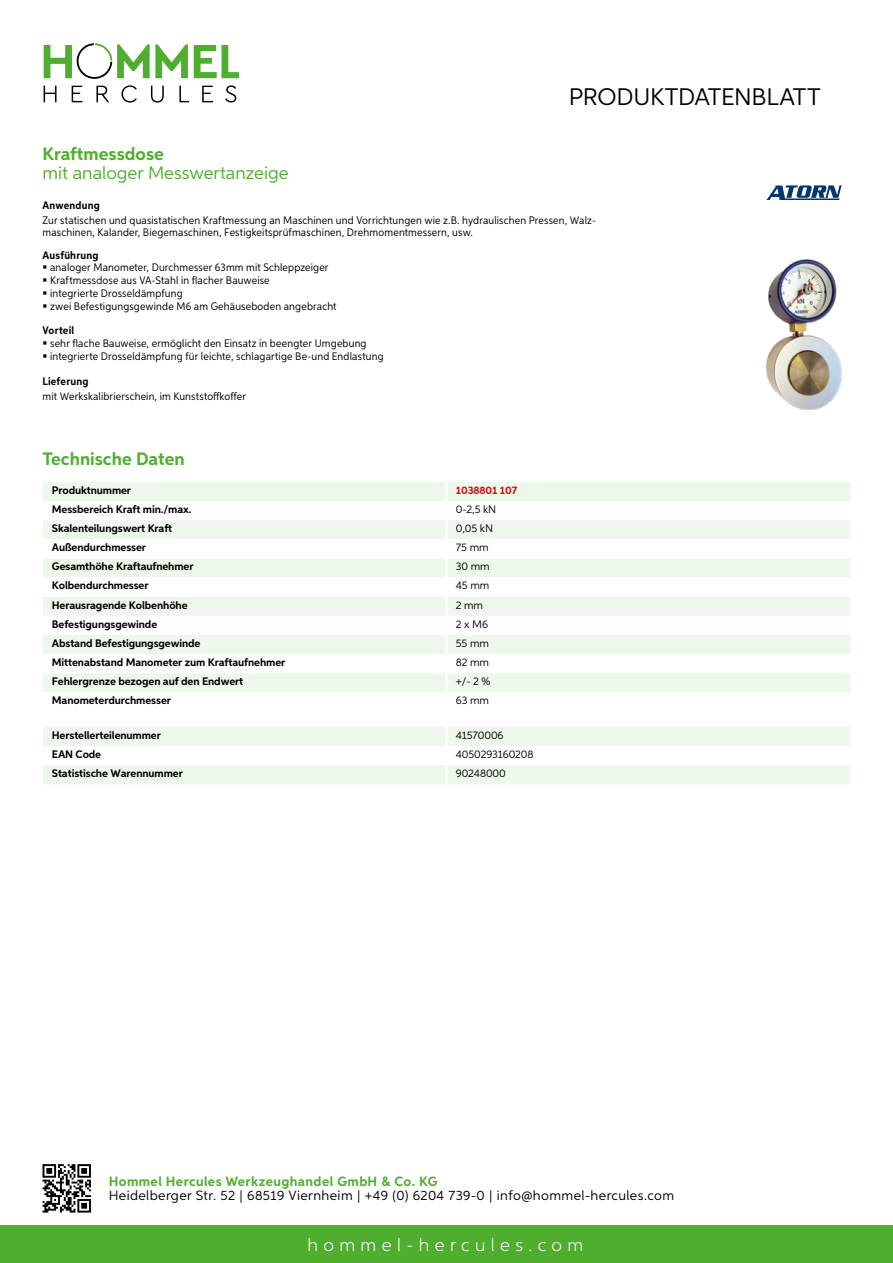
<style>
.page{position:relative;width:893px;height:1263px;background:#fff}
.page>*{position:absolute;margin:0;border:0;box-sizing:border-box;transform-origin:0 0}
.t1{font:24px "Aspira";letter-spacing:-.01em;color:#000}
.t2{font:700 18px "Aspira";color:#50ae2f}
.t3{font:18px "Aspira";color:#50ae2f}
.t4{font:300 18px "Aspira";letter-spacing:.3em;color:#fff}
.t5{font:13.5px "Aspira";letter-spacing:.03em;color:#000}
.t6{font:700 13.5px "Aspira";letter-spacing:.03em;color:#50ae2f}
.t7{font:10.95px/12.8px "Aspira Nar";letter-spacing:.015em;color:#000}
.t8{font:700 10.95px "Aspira";letter-spacing:-.01em;color:#000}
.t9{font:10.95px "Aspira";letter-spacing:-.01em;color:#000}
.t10{font:700 10.95px "Aspira Nar";letter-spacing:.02em;color:#000}
.t11{font:700 10.95px "Aspira";letter-spacing:-.01em;color:#cd1013}
</style>
<div class="page">
<div style="left:0;top:1226px;width:893px;height:37px;background:#50ae2f"></div>
<svg style="left:43px;top:1164px;width:48px;height:48px"></svg>
<svg style="left:194px;top:45px;width:45px;height:33px"></svg>
<svg style="left:44px;top:43px;width:144px;height:36px"></svg>
<svg style="left:44px;top:86px;width:13px;height:16px"></svg>
<svg style="left:72px;top:86px;width:10px;height:16px"></svg>
<svg style="left:96px;top:86px;width:13px;height:16px"></svg>
<svg style="left:121px;top:85px;width:16px;height:18px"></svg>
<svg style="left:151px;top:86px;width:13px;height:17px"></svg>
<svg style="left:179px;top:86px;width:10px;height:16px"></svg>
<svg style="left:202px;top:86px;width:11px;height:16px"></svg>
<svg style="left:225px;top:85px;width:11px;height:18px"></svg>
<div style="left:43px;top:482px;width:807px;height:19px;background:#eef7eb"></div>
<svg style="left:43px;top:520px;width:807px;height:172px;fill:#eef7eb"></svg>
<hr style="left:445px;top:482px;width:3px;height:19px;background:#fff">
<hr style="left:445px;top:520px;width:3px;height:19px;background:#fff">
<hr style="left:445px;top:539px;width:3px;height:19px;background:#fff">
<hr style="left:445px;top:558px;width:3px;height:19px;background:#fff">
<hr style="left:445px;top:577px;width:3px;height:20px;background:#fff">
<hr style="left:445px;top:597px;width:3px;height:19px;background:#fff">
<hr style="left:445px;top:616px;width:3px;height:19px;background:#fff">
<hr style="left:445px;top:635px;width:3px;height:19px;background:#fff">
<hr style="left:445px;top:654px;width:3px;height:19px;background:#fff">
<hr style="left:445px;top:673px;width:3px;height:19px;background:#fff">
<svg style="left:43px;top:727px;width:807px;height:57px"></svg>
<hr style="left:445px;top:765px;width:3px;height:19px;background:#fff">
<img style="left:766px;top:259px;width:76px;height:150px">
<svg style="left:766px;top:185px;width:76px;height:15px"></svg>
<h1 class="t1" style="left:569px;top:82px;width:253px">Produktdatenblatt</h1>
<h2 class="t2" style="left:43px;top:142px;width:123px">Kraftmessdose</h2>
<h2 class="t3" style="left:43px;top:162px;width:248px">mit analoger Messwertanzeige</h2>
<p class="t10" style="left:43px;top:199px;width:59px">Anwendung</p>
<p class="t7" style="left:43px;top:214px;width:555px;line-height:12px">Zur statischen und quasistatischen Kraftmessung an Maschinen und Vorrichtungen wie z.B. hydraulischen Pressen, Walz&shy;maschinen, Kalander, Biegemaschinen, Festigkeitsprüfmaschinen, Drehmomentmessern, usw.</p>
<p class="t10" style="left:43px;top:248px;width:58px">Ausführung</p>
<p class="t7" style="left:50px;top:261px;width:288px">analoger Manometer, Durchmesser 63mm mit Schleppzeiger Kraftmessdose aus VA-Stahl in flacher Bauweise<br>integrierte Drosseldämpfung<br>zwei Befestigungsgewinde M6 am Gehäuseboden angebracht</p>
<p class="t10" style="left:43px;top:323px;width:33px">Vorteil</p>
<p class="t7" style="left:50px;top:336px;width:335px">sehr flache Bauweise, ermöglicht den Einsatz in beengter Umgebung integrierte Drosseldämpfung für leichte, schlagartige Be-und Endlastung</p>
<p class="t10" style="left:43px;top:374px;width:47px">Lieferung</p>
<p class="t7" style="left:43px;top:390px;width:205px">mit Werkskalibrierschein, im Kunststoffkoffer</p>
<h2 class="t2" style="left:43px;top:448px;width:144px">Technische Daten</h2>
<p class="t8" style="left:52px;top:483px;width:81px">Produktnummer</p>
<p class="t11" style="left:456px;top:483px;width:63px">1038801 107</p>
<p class="t8" style="left:52px;top:502px;width:141px">Messbereich Kraft min./max.</p>
<p class="t9" style="left:456px;top:502px;width:40px">0-2,5 kN</p>
<p class="t8" style="left:52px;top:521px;width:122px">Skalenteilungswert Kraft</p>
<p class="t9" style="left:456px;top:522px;width:37px">0,05 kN</p>
<p class="t8" style="left:52px;top:541px;width:96px">Außendurchmesser</p>
<p class="t9" style="left:456px;top:541px;width:34px">75 mm</p>
<p class="t8" style="left:52px;top:560px;width:143px">Gesamthöhe Kraftaufnehmer</p>
<p class="t9" style="left:456px;top:560px;width:35px">30 mm</p>
<p class="t8" style="left:52px;top:579px;width:98px">Kolbendurchmesser</p>
<p class="t9" style="left:456px;top:579px;width:35px">45 mm</p>
<p class="t8" style="left:52px;top:598px;width:137px">Herausragende Kolbenhöhe</p>
<p class="t9" style="left:456px;top:598px;width:29px">2 mm</p>
<p class="t8" style="left:52px;top:617px;width:107px">Befestigungsgewinde</p>
<p class="t9" style="left:456px;top:617px;width:34px">2 x M6</p>
<p class="t8" style="left:52px;top:636px;width:150px">Abstand Befestigungsgewinde</p>
<p class="t9" style="left:456px;top:636px;width:35px">55 mm</p>
<p class="t8" style="left:52px;top:655px;width:235px">Mittenabstand Manometer zum Kraftaufnehmer</p>
<p class="t9" style="left:456px;top:655px;width:35px">82 mm</p>
<p class="t8" style="left:52px;top:675px;width:193px">Fehlergrenze bezogen auf den Endwert</p>
<p class="t9" style="left:456px;top:675px;width:36px">+/- 2 %</p>
<p class="t8" style="left:52px;top:694px;width:121px">Manometerdurchmesser</p>
<p class="t9" style="left:456px;top:694px;width:35px">63 mm</p>
<p class="t8" style="left:52px;top:728px;width:111px">Herstellerteilenummer</p>
<p class="t9" style="left:456px;top:728px;width:49px">41570006</p>
<p class="t8" style="left:52px;top:747px;width:51px">EAN Code</p>
<p class="t9" style="left:456px;top:747px;width:79px">4050293160208</p>
<p class="t8" style="left:52px;top:766px;width:132px">Statistische Warennummer</p>
<p class="t9" style="left:456px;top:767px;width:51px">90248000</p>
<p class="t6" style="left:109px;top:1172px;width:330px">Hommel Hercules Werkzeughandel GmbH &amp; Co. KG</p>
<p class="t5" style="left:109px;top:1187px;width:567px">Heidelberger Str. 52 | 68519 Viernheim | +49 (0) 6204 739-0 | info@hommel-hercules.com</p>
<h2 class="t4" style="left:307px;top:1234px;width:277px">hommel-hercules.com</h2>
</div>
